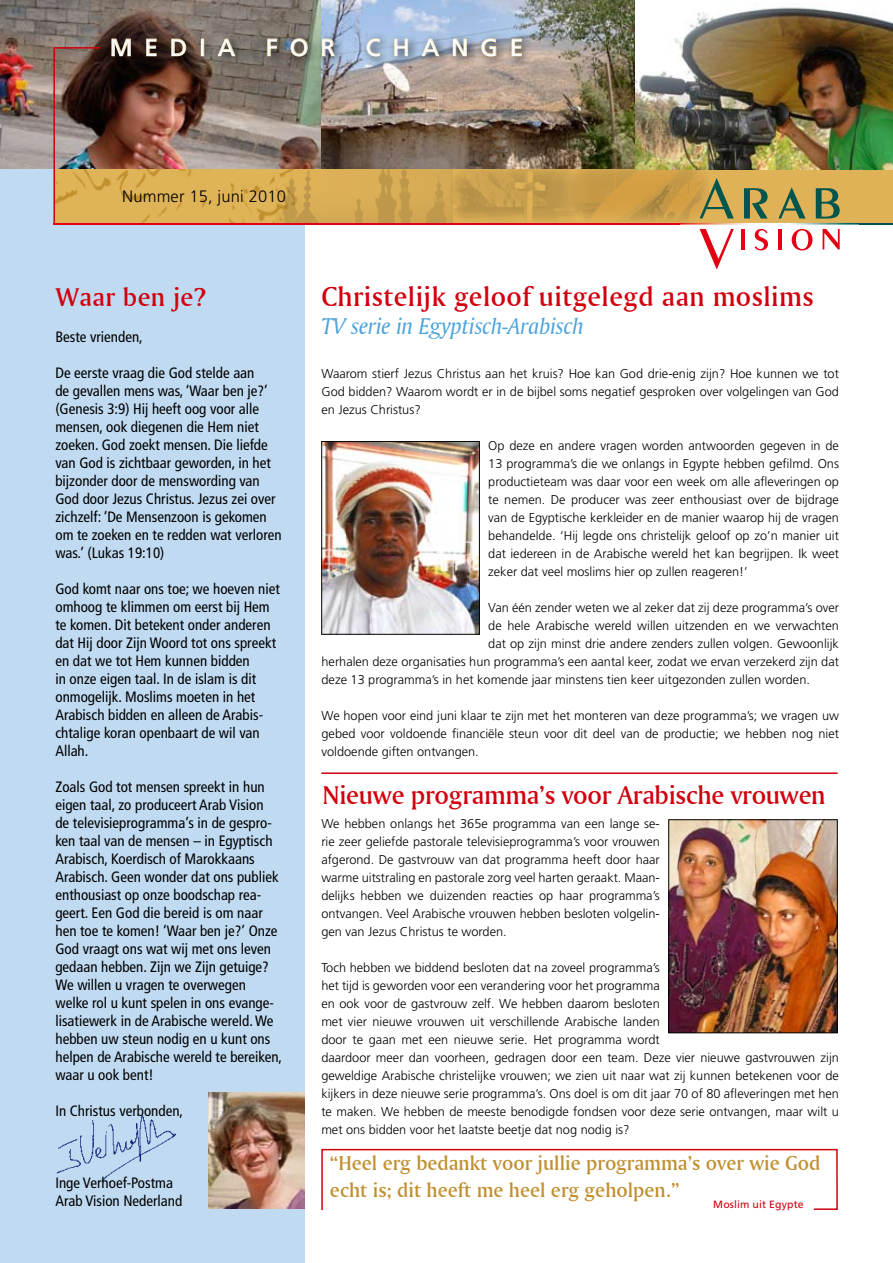
<style>
.page{position:relative;width:893px;height:1263px;background:#fff}
.page>*{position:absolute;margin:0;border:0;box-sizing:border-box;transform-origin:0 0}
.t1{font:28.5px "Amerigo BT Medium A";letter-spacing:.015em;color:#d1010e}
.t2{font:27px "Amerigo BT Medium A";letter-spacing:-.01em;color:#d1010e}
.t3{font:27px "Amerigo BT Medium A";letter-spacing:.015em;color:#d1010e}
.t4{font:24px "Amerigo BT Italic A";letter-spacing:-.01em;color:#4ca3db}
.t5{font:24px "Frutiger";letter-spacing:.5em;color:#fff}
.t6{font:21px/27px "Amerigo BT Medium A";color:#c08f2f}
.t7{font:300 16.5px "Frutiger";letter-spacing:.01em;color:#000}
.t8{font:condensed 15px/18px "Frutiger";color:#000}
.t9{font:300 12.75px/18px "Frutiger";color:#000;text-align:justify}
.t10{font:10.5px "Frutiger";letter-spacing:.01em;color:#d1010e}
</style>
<div class="page">
<div style="left:0;top:169px;width:304px;height:1094px;background:#c0daf1"></div>
<img style="left:208px;top:1092px;width:96px;height:117px">
<img style="left:56px;top:1115px;width:120px;height:68px">
<img style="left:0;top:0;width:321px;height:169px">
<div style="left:55px;top:169px;width:838px;height:54px;background:#dfb258"></div>
<img style="left:102px;top:169px;width:174px;height:54px">
<img style="left:53px;top:46px;width:49px;height:177px">
<hr style="left:53px;top:223px;width:627px;height:2px;background:#e40014">
<img style="left:582px;top:169px;width:129px;height:54px">
<svg style="left:744px;top:188px;width:24px;height:30px"></svg>
<svg style="left:778px;top:187px;width:27px;height:31px"></svg>
<svg style="left:816px;top:188px;width:24px;height:30px"></svg>
<svg style="left:700px;top:178px;width:34px;height:40px"></svg>
<svg style="left:700px;top:229px;width:34px;height:41px"></svg>
<hr style="left:741px;top:229px;width:3px;height:20px;background:#e40014">
<svg style="left:755px;top:229px;width:13px;height:21px"></svg>
<hr style="left:778px;top:229px;width:4px;height:20px;background:#e40014">
<svg style="left:792px;top:229px;width:20px;height:21px"></svg>
<svg style="left:823px;top:229px;width:17px;height:20px"></svg>
<img style="left:680px;top:223px;width:180px;height:2px">
<img style="left:711px;top:223px;width:142px;height:2px">
<hr style="left:860px;top:223px;width:33px;height:2px;background:#004f4d">
<img style="left:453px;top:169px;width:129px;height:52px">
<img style="left:276px;top:167px;width:177px;height:56px">
<img style="left:323px;top:443px;width:155px;height:190px">
<div style="left:321px;top:441px;width:159px;height:194px;border:1px solid #000"></div>
<img style="left:670px;top:821px;width:166px;height:210px">
<div style="left:668px;top:819px;width:170px;height:214px;border:1px solid #000"></div>
<svg style="left:321px;top:1148px;width:517px;height:63px"></svg>
<img style="left:321px;top:0;width:314px;height:169px">
<img style="left:635px;top:7px;width:258px;height:162px">
<div style="left:105px;top:32px;width:469px;height:56px;background:#000;opacity:.75"></div>
<svg style="left:111px;top:37px;width:20px;height:20px"></svg>
<svg style="left:146px;top:38px;width:11px;height:19px"></svg>
<svg style="left:171px;top:38px;width:15px;height:19px"></svg>
<div style="left:201px;top:39px;width:3px;height:17px;border:1px solid #ead6a2"></div>
<svg style="left:217px;top:38px;width:19px;height:19px"></svg>
<svg style="left:267px;top:38px;width:10px;height:19px"></svg>
<svg style="left:290px;top:38px;width:18px;height:19px"></svg>
<svg style="left:322px;top:38px;width:14px;height:19px"></svg>
<svg style="left:366px;top:38px;width:15px;height:19px"></svg>
<svg style="left:394px;top:38px;width:14px;height:19px"></svg>
<svg style="left:421px;top:38px;width:19px;height:19px"></svg>
<svg style="left:453px;top:38px;width:14px;height:19px"></svg>
<svg style="left:481px;top:38px;width:15px;height:19px"></svg>
<svg style="left:511px;top:38px;width:11px;height:19px"></svg>
<hr style="left:321px;top:772px;width:517px;height:2px;background:#d1010e">
<h3 class="t5" style="left:110px;top:33px;width:127px">MEDIA</h3>
<h3 class="t5" style="left:266px;top:33px;width:71px">FOR</h3>
<h3 class="t5" style="left:366px;top:33px;width:159px">CHANGE</h3>
<p class="t7" style="left:122px;top:187px;width:165px">Nummer 15, juni 2010</p>
<h2 class="t3" style="left:55px;top:281px;width:152px">Waar ben je?</h2>
<p class="t8" style="left:55px;top:328px;width:89px">Beste vrienden,</p>
<p class="t8" style="left:55px;top:364px;width:228px">De eerste vraag die God stelde aan<br>de gevallen mens was, ‘Waar ben je?’ (Genesis 3:9) Hij heeft oog voor alle mensen, ook diegenen die Hem niet zoeken. God zoekt mensen. Die liefde van God is zichtbaar geworden, in het bijzonder door de menswording van God door Jezus Christus. Jezus zei over zichzelf: ‘De Mensenzoon is gekomen om te zoeken en te redden wat verloren was.’ (Lukas 19:10)</p>
<p class="t8" style="left:55px;top:580px;width:226px">God komt naar ons toe; we hoeven niet omhoog te klimmen om eerst bij Hem te komen. Dit betekent onder anderen dat Hij door Zijn Woord tot ons spreekt en dat we tot Hem kunnen bidden<br>in onze eigen taal. In de islam is dit onmogelijk. Moslims moeten in het<br>Arabisch bidden en alleen de Arabis&shy;chtalige koran openbaart de wil van<br>Allah.</p>
<p class="t8" style="left:55px;top:778px;width:228px">Zoals God tot mensen spreekt in hun eigen taal, zo produceert Arab Vision<br>de televisieprogramma’s in de gespro&shy;ken taal van de mensen – in Egyptisch Arabisch, Koerdisch of Marokkaans Arabisch. Geen wonder dat ons publiek enthousiast op onze boodschap rea&shy;geert. Een God die bereid is om naar hen toe te komen! ‘Waar ben je?’ Onze God vraagt ons wat wij met ons leven gedaan hebben. Zijn we Zijn getuige?<br>We willen u vragen te overwegen welke rol u kunt spelen in ons evange&shy;lisatiewerk in de Arabische wereld. We hebben uw steun nodig en u kunt ons helpen de Arabische wereld te bereiken, waar u ook bent!</p>
<p class="t8" style="left:55px;top:1102px;width:129px">In Christus verbonden,</p>
<p class="t8" style="left:55px;top:1174px;width:128px">Inge Verhoef-Postma<br>Arab Vision Nederland</p>
<h1 class="t1" style="left:321px;top:279px;width:494px">Christelijk geloof uitgelegd aan moslims</h1>
<h3 class="t4" style="left:321px;top:311px;width:264px">TV serie in Egyptisch-Arabisch</h3>
<p class="t9" style="left:322px;top:365px;width:519px">Waarom stierf Jezus Christus aan het kruis? Hoe kan God drie-enig zijn? Hoe kunnen we tot God bidden? Waarom wordt er in de bijbel soms negatief gesproken over volgelingen van God en Jezus Christus?</p>
<p class="t9" style="left:488px;top:437px;width:352px">Op deze en andere vragen worden antwoorden gegeven in de 13 programma’s die we onlangs in Egypte hebben gefilmd. Ons productieteam was daar voor een week om alle afleveringen op te nemen. De producer was zeer enthousiast over de bijdrage van de Egyptische kerkleider en de manier waarop hij de vragen behandelde. ‘Hij legde ons christelijk geloof op zo’n manier uit dat iedereen in de Arabische wereld het kan begrijpen. Ik weet zeker dat veel moslims hier op zullen reageren!’</p>
<p class="t9" style="left:488px;top:599px;width:352px">Van één zender weten we al zeker dat zij deze programma’s over</p>
<p class="t9" style="left:488px;top:617px;width:352px">de hele Arabische wereld willen uitzenden en we verwachten</p>
<p class="t9" style="left:488px;top:635px;width:352px">dat op zijn minst drie andere zenders zullen volgen. Gewoonlijk</p>
<p class="t9" style="left:322px;top:653px;width:519px">herhalen deze organisaties hun programma’s een aantal keer, zodat we ervan verzekerd zijn dat</p>
<p class="t9" style="left:322px;top:671px;width:490px">deze 13 programma’s in het komende jaar minstens tien keer uitgezonden zullen worden.</p>
<p class="t9" style="left:322px;top:707px;width:519px">We hopen voor eind juni klaar te zijn met het monteren van deze programma’s; we vragen uw gebed voor voldoende financiële steun voor dit deel van de productie; we hebben nog niet voldoende giften ontvangen.</p>
<h2 class="t2" style="left:323px;top:778px;width:505px">Nieuwe programma’s voor Arabische vrouwen</h2>
<p class="t9" style="left:321px;top:815px;width:340px">We hebben onlangs het 365e programma van een lange se&shy;rie zeer geliefde pastorale televisieprogramma’s voor vrouwen afgerond. De gastvrouw van dat programma heeft door haar warme uitstraling en pastorale zorg veel harten geraakt. Maan&shy;delijks hebben we duizenden reacties op haar programma’s ontvangen. Veel Arabische vrouwen hebben besloten volgelin&shy;gen van Jezus Christus te worden.</p>
<p class="t9" style="left:321px;top:959px;width:519px;text-align:left">Toch hebben we biddend besloten dat na zoveel programma’s<br>het tijd is geworden voor een verandering voor het programma<br>en ook voor de gastvrouw zelf. We hebben daarom besloten<br>met vier nieuwe vrouwen uit verschillende Arabische landen<br>door te gaan met een nieuwe serie. Het programma wordt<br>daardoor meer dan voorheen, gedragen door een team. Deze vier nieuwe gastvrouwen zijn geweldige Arabische christelijke vrouwen; we zien uit naar wat zij kunnen betekenen voor de kijkers in deze nieuwe serie programma’s. Ons doel is om dit jaar 70 of 80 afleveringen met hen te maken. We hebben de meeste benodigde fondsen voor deze serie ontvangen, maar wilt u met ons bidden voor het laatste beetje dat nog nodig is?</p>
<h3 class="t6" style="left:330px;top:1149px;width:492px">“Heel erg bedankt voor jullie programma’s over wie God echt is; dit heeft me heel erg geholpen.”</h3>
<p class="t10" style="left:713px;top:1198px;width:92px">Moslim uit Egypte</p>
</div>
